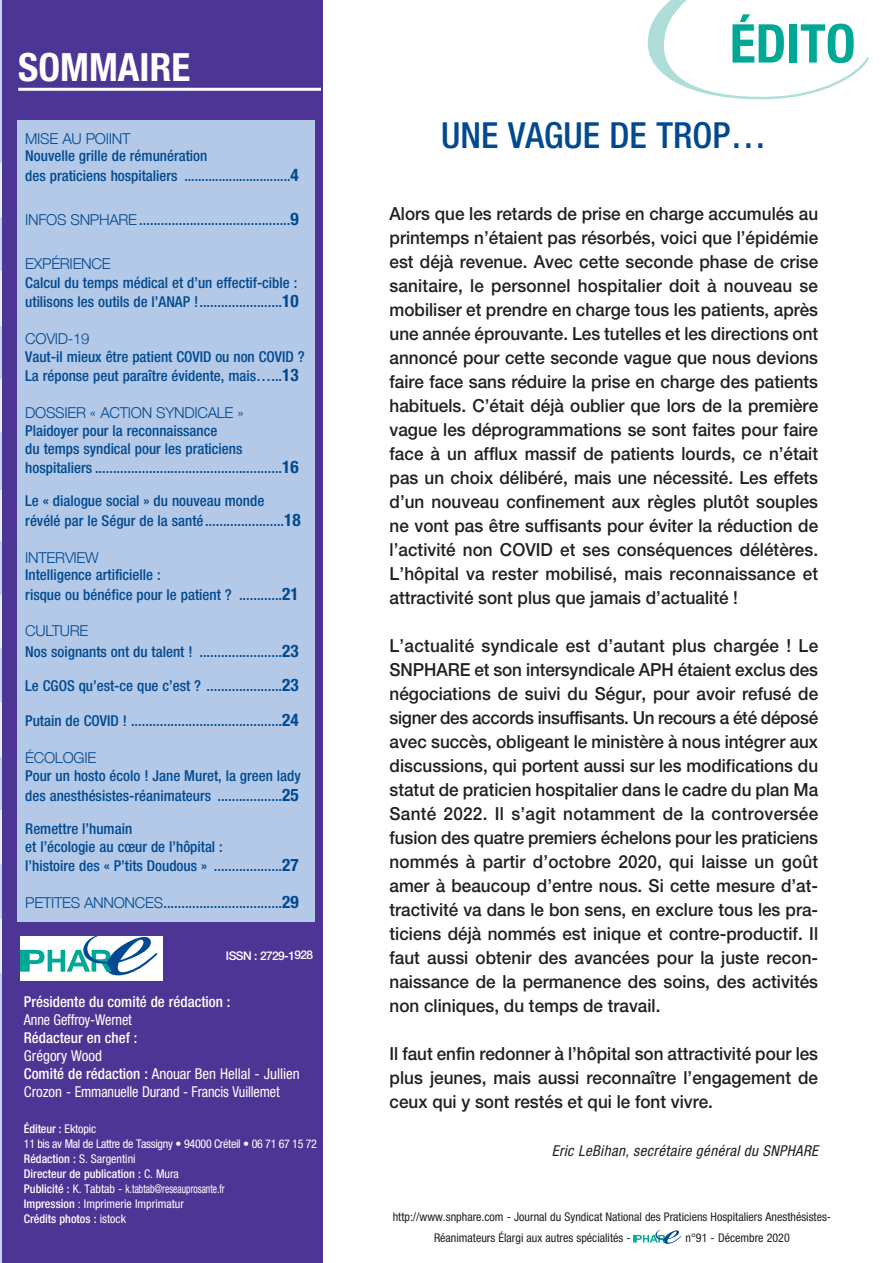
<style>
.page{position:relative;width:896px;height:1263px;background:#fff}
.page>*{position:absolute;margin:0;border:0;box-sizing:border-box;transform-origin:0 0}
.t1{font:700 condensed 53.55px "Helvetica Neue";color:#00a895}
.t2{font:700 condensed 39px "Helvetica Neue LT Std";color:#fff}
.t3{font:500 condensed 36px "Helvetica Neue LT Std";color:#014990}
.t4{font:500 18px/24px "Helvetica Neue LT Std";color:#231f20;text-align:justify;scale:.95 1}
.t5{font:500 condensed 15px/19.6px "Helvetica Neue LT Std";color:#014990}
.t6{font:condensed 15px/18px "Helvetica Neue LT Std";letter-spacing:-.01em;color:#fff}
.t7{font:300 15px "Helvetica Neue";letter-spacing:-.02em;color:#014990}
.t8{font:500 condensed 15px/18px "Helvetica Neue LT Std";color:#fff}
.t9{font:italic condensed 15px "Helvetica Neue LT Std";letter-spacing:.025em;color:#231f20}
.t10{font:condensed 12px/20.4px "Helvetica Neue LT Std";color:#231f20}
.t11{font:condensed 12px "Helvetica Neue LT Std";color:#fff}
.t12{font:500 condensed 12px "Helvetica Neue LT Std";color:#fff}
.t13{font:condensed 12px "Helvetica Neue LT Std";letter-spacing:-.025em;color:#fff}
.t14{font:500 12px "Helvetica Neue LT Std";letter-spacing:-.055em;color:#fff}
.s1{font-weight:700;font-size:17.25px}
.s2{font-family:"Helvetica Neue";font-weight:300;font-stretch:normal}
.s3{font-weight:400}
.s4{font-weight:500}
</style>
<div class="page">
<div style="left:0;top:1081px;width:6px;height:182px;background:#c3d5ed"></div>
<div style="left:0;top:973px;width:8px;height:162px;background:#c3d5ed"></div>
<svg style="left:634px;top:1230px;width:47px;height:14px"></svg>
<div style="left:0;top:756px;width:9px;height:55px;background:#c3d5ed"></div>
<div style="left:0;top:810px;width:9px;height:55px;background:#eaf1f9"></div>
<div style="left:0;top:864px;width:9px;height:58px;background:#c3d5ed"></div>
<div style="left:0;top:488px;width:7px;height:55px;background:#eaf1f9"></div>
<div style="left:0;top:541px;width:9px;height:55px;background:#c3d5ed"></div>
<div style="left:0;top:595px;width:9px;height:55px;background:#eaf1f9"></div>
<div style="left:0;top:649px;width:9px;height:54px;background:#c3d5ed"></div>
<div style="left:0;top:702px;width:9px;height:55px;background:#eaf1f9"></div>
<div style="left:0;top:0;width:9px;height:110px;background:#c3d5ed"></div>
<svg style="left:0;top:110px;width:2px;height:53px"></svg>
<div style="left:0;top:163px;width:9px;height:85px;background:#eaf1f9"></div>
<div style="left:0;top:217px;width:9px;height:55px;background:#c3d5ed"></div>
<div style="left:0;top:272px;width:9px;height:54px;background:#eaf1f9"></div>
<div style="left:0;top:326px;width:9px;height:54px;background:#c3d5ed"></div>
<div style="left:0;top:379px;width:9px;height:54px;background:#eaf1f9"></div>
<div style="left:0;top:919px;width:7px;height:54px;background:#eaf1f9"></div>
<div style="left:2px;top:0;width:320px;height:1263px;background:#4d3595"></div>
<div style="left:17px;top:121px;width:298px;height:801px;background:#b3c9e7"></div>
<hr style="left:18px;top:88px;width:303px;height:3px;background:#fff">
<svg style="left:20px;top:936px;width:143px;height:45px;background:#b8dbe0"></svg>
<hr style="left:0;top:432px;width:2px;height:58px;background:#c3d5ed">
<p class="t2" style="left:18px;top:54px;width:173px">SOMMAIRE</p>
<p class="t7" style="left:25px;top:129px;width:107px">MISE AU POIINT</p>
<p class="t5" style="left:25px;top:148px;width:275px">Nouvelle grille de rémunération<br>des praticiens hospitaliers ...............................<span class="s1">4</span></p>
<p class="t5" style="left:25px;top:211px;width:275px"><span class="s2">INFOS SNPHARE</span>..........................................<span class="s1">9</span></p>
<p class="t7" style="left:25px;top:255px;width:87px">EXPÉRIENCE</p>
<p class="t5" style="left:25px;top:274px;width:275px">Calcul du temps médical et d’un effectif-cible : utilisons les outils de l’ANAP !.......................<span class="s1">10</span></p>
<p class="t7" style="left:25px;top:330px;width:66px">COVID-19</p>
<p class="t5" style="left:25px;top:348px;width:281px">Vaut-il mieux être patient COVID ou non COVID ?<br>La réponse peut paraître évidente, mais…...<span class="s1">13</span></p>
<p class="t7" style="left:25px;top:404px;width:220px">DOSSIER « ACTION SYNDICALE »</p>
<p class="t5" style="left:25px;top:423px;width:219px;line-height:18px">Plaidoyer pour la reconnaissance<br>du temps syndical pour les praticiens</p>
<p class="t5" style="left:25px;top:459px;width:275px">hospitaliers ....................................................<span class="s1">16</span></p>
<p class="t5" style="left:25px;top:492px;width:277px">Le « dialogue social » du nouveau monde révélé par le Ségur de la santé......................<span class="s1">18</span></p>
<p class="t7" style="left:25px;top:548px;width:75px">INTERVIEW</p>
<p class="t5" style="left:25px;top:566px;width:137px">Intelligence artificielle :</p>
<p class="t5" style="left:25px;top:586px;width:275px">risque ou bénéfice pour le patient ? ............<span class="s1">21</span></p>
<p class="t7" style="left:25px;top:622px;width:65px">CULTURE</p>
<p class="t5" style="left:25px;top:643px;width:275px">Nos soignants ont du talent ! .......................<span class="s1">23</span></p>
<p class="t5" style="left:25px;top:677px;width:275px">Le CGOS qu’est-ce que c’est ? .....................<span class="s1">23</span></p>
<p class="t5" style="left:25px;top:712px;width:275px">Putain de COVID ! ..........................................<span class="s1">24</span></p>
<p class="t7" style="left:25px;top:748px;width:72px">ÉCOLOGIE</p>
<p class="t5" style="left:25px;top:767px;width:277px">Pour un hosto écolo ! Jane Muret, la green lady des anesthésistes-réanimateurs ..................<span class="s1">25</span></p>
<p class="t5" style="left:25px;top:821px;width:199px;line-height:18px">Remettre l’humain<br>et l’écologie au cœur de l’hôpital :</p>
<p class="t5" style="left:25px;top:857px;width:275px">l’histoire des « P’tits Doudous » ...................<span class="s1">27</span></p>
<p class="t5" style="left:25px;top:894px;width:275px"><span class="s2">PETITES ANNONCES</span>.................................<span class="s1">29</span></p>
<p class="t14" style="left:226px;top:951px;width:89px">ISSN : 2729-1928</p>
<p class="t8" style="left:24px;top:994px;width:208px">Présidente du comité de rédaction :<br><span class="s3">Anne Geffroy-Wernet</span></p>
<p class="t8" style="left:24px;top:1030px;width:115px">Rédacteur en chef :<br><span class="s3">Grégory Wood</span></p>
<p class="t6" style="left:24px;top:1066px;width:278px"><span class="s4">Comité de rédaction :</span> Anouar Ben Hellal - Jullien<br>Crozon - Emmanuelle Durand - Francis Vuillemet</p>
<p class="t12" style="left:24px;top:1124px;width:74px">Éditeur : <span class="s3">Ektopic</span></p>
<p class="t13" style="left:24px;top:1139px;width:295px">11 bis av Mal de Lattre de Tassigny • 94000 Créteil • 06 71 67 15 72</p>
<p class="t11" style="left:24px;top:1154px;width:113px"><span class="s4">Rédaction :</span> S. Sargentini</p>
<p class="t12" style="left:24px;top:1169px;width:157px">Directeur de publication : <span class="s3">C. Mura</span></p>
<p class="t11" style="left:24px;top:1184px;width:202px"><span class="s4">Publicité :</span> K. Tabtab - k.tabtab@reseauprosante.fr</p>
<p class="t11" style="left:24px;top:1199px;width:162px"><span class="s4">Impression</span> : Imprimerie Imprimatur</p>
<p class="t12" style="left:24px;top:1214px;width:104px">Crédits photos : <span class="s3">istock</span></p>
<p class="t1" style="left:730px;top:11px;width:127px">ÉDITO</p>
<p class="t3" style="left:441px;top:122px;width:327px">UNE VAGUE DE TROP…</p>
<p class="t4" style="left:390px;top:203px;width:453px">Alors que les retards de prise en charge accumulés au printemps n’étaient pas résorbés, voici que l’épidémie est déjà revenue. Avec cette seconde phase de crise sanitaire, le personnel hospitalier doit à nouveau se mobiliser et prendre en charge tous les patients, après une année éprouvante. Les tutelles et les directions ont annoncé pour cette seconde vague que nous devions faire face sans réduire la prise en charge des patients habituels. C’était déjà oublier que lors de la première vague les déprogrammations se sont faites pour faire face à un afflux massif de patients lourds, ce n’était pas un choix délibéré, mais une nécessité. Les effets d’un nouveau confinement aux règles plutôt souples ne vont pas être suffisants pour éviter la réduction de l’activité non COVID et ses conséquences délétères.<br>L’hôpital va rester mobilisé, mais reconnaissance et attractivité sont plus que jamais d’actualité !</p>
<p class="t4" style="left:390px;top:635px;width:453px">L’actualité syndicale est d’autant plus chargée ! Le SNPHARE et son intersyndicale APH étaient exclus des négociations de suivi du Ségur, pour avoir refusé de signer des accords insuffisants. Un recours a été déposé avec succès, obligeant le ministère à nous intégrer aux discussions, qui portent aussi sur les modifications du statut de praticien hospitalier dans le cadre du plan Ma Santé 2022. Il s’agit notamment de la controversée fusion des quatre premiers échelons pour les praticiens nommés à partir d’octobre 2020, qui laisse un goût amer à beaucoup d’entre nous. Si cette mesure d’at&shy;tractivité va dans le bon sens, en exclure tous les pra&shy;ticiens déjà nommés est inique et contre-productif. Il faut aussi obtenir des avancées pour la juste recon&shy;naissance de la permanence des soins, des activités non cliniques, du temps de travail.</p>
<p class="t4" style="left:390px;top:1043px;width:453px">Il faut enfin redonner à l’hôpital son attractivité pour les plus jeunes, mais aussi reconnaître l’engagement de ceux qui y sont restés et qui le font vivre.</p>
<p class="t9" style="left:552px;top:1145px;width:268px">Eric LeBihan, secrétaire général du SNPHARE</p>
<p class="t10" style="left:434px;top:1208px;width:398px;text-indent:-41px">http://www.snphare.com - Journal du Syndicat National des Praticiens Hospitaliers Anesthésistes-<br>Réanimateurs Élargi aux autres spécialités -</p>
<p class="t10" style="left:686px;top:1228px;width:106px">n°91 - Décembre 2020</p>
</div>
